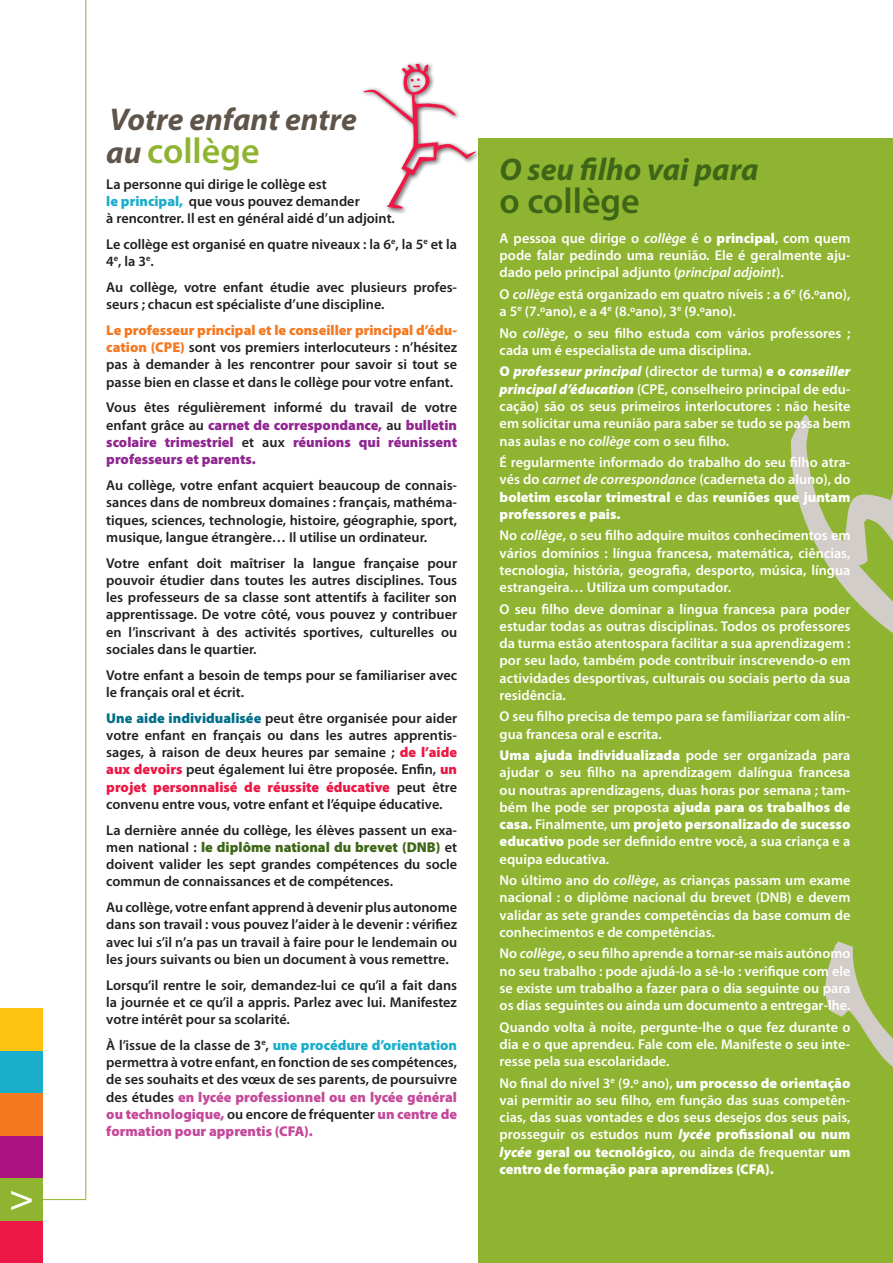
<style>
.page{position:relative;width:893px;height:1263px;background:#fff}
.page>*{position:absolute;margin:0;border:0;box-sizing:border-box;transform-origin:0 0}
.light_c12{font:600 36px "Myriad Pro";color:#8fb431}
.titre{font:600 36px "Myriad Pro";color:#3e6617}
.t1{font:36px "Helvetica";color:#fff}
.light_c12-2{font:italic 700 31.5px "Myriad Pro";color:#5f5449}
.titre-2{font:italic 700 31.5px "Myriad Pro";color:#3e6617}
.titre-3{font:600 14.25px/17.2px "Myriad Pro";color:#fff;text-align:justify}
.t2{font:600 14.25px/17.2px "Myriad Pro";color:#231f20;text-align:justify}
.t3{font:900 14.25px/17.2px "Myriad Pro";color:#90268f;text-align:justify}
.s1{font-weight:400;font-style:normal;font-size:15.75px;color:#fff}
.s2{font-weight:700;font-style:italic;font-size:31.5px;color:#5f5449}
.s3{font-weight:900;color:#1aaecc}
.s4{font-weight:900;color:#f47921}
.s5{font-weight:600;color:#231f20}
.s6{font-weight:900;color:#006e88}
.s7{font-weight:900;color:#ed1845}
.s8{font-weight:900;color:#3e6617}
.s9{font-weight:900;color:#c5499b}
.s10{font-style:italic}
.s11{font-weight:900}
.s12{font-weight:900;font-style:italic}
</style>
<div class="page">
<div style="left:478px;top:138px;width:415px;height:1125px;background:#8fb431"></div>
<svg style="left:791px;top:415px;width:102px;height:652px"></svg>
<hr style="left:85px;top:0;width:1px;height:1199px;background:#8fb431">
<div style="left:0;top:1220px;width:43px;height:43px;background:#ed1845"></div>
<div style="left:0;top:1178px;width:43px;height:42px;background:#8fb431"></div>
<div style="left:0;top:1135px;width:43px;height:43px;background:#ac1281"></div>
<div style="left:0;top:1093px;width:43px;height:42px;background:#f47921"></div>
<div style="left:0;top:1050px;width:43px;height:43px;background:#1aaecc"></div>
<div style="left:0;top:1008px;width:43px;height:42px;background:#fec210"></div>
<hr style="left:43px;top:1199px;width:43px;height:1px;background:#8fb431">
<div style="left:360px;top:61px;width:122px;height:153px;background:#231f20;opacity:.75"></div>
<svg style="left:363px;top:64px;width:114px;height:146px"></svg>
<p class="t1" style="left:11px;top:1170px;width:23px">&gt;</p>
<p class="light_c12-2" style="left:106px;top:99px;width:252px"><span class="s1">.</span>Votre enfant entre</p>
<p class="light_c12" style="left:106px;top:128px;width:155px"><span class="s2">au</span> collège</p>
<p class="t2" style="left:106px;top:175px;width:290px;text-align:left">La personne qui dirige le collège est<br><span class="s3">le principal,</span> que vous pouvez demander<br>à rencontrer. Il est en général aidé d’un adjoint.</p>
<p class="t2" style="left:106px;top:235px;width:352px">Le collège est organisé en quatre niveaux : la 6<sup>e</sup>, la 5<sup>e</sup> et la<br>4<sup>e</sup>, la 3<sup>e</sup>.</p>
<p class="t2" style="left:106px;top:278px;width:352px">Au collège, votre enfant étudie avec plusieurs profes&shy;seurs ; chacun est spécialiste d’une discipline.</p>
<p class="t2" style="left:106px;top:321px;width:352px"><span class="s4">Le professeur principal et le conseiller principal d’édu&shy;cation (CPE)</span> sont vos premiers interlocuteurs : n’hésitez pas à demander à les rencontrer pour savoir si tout se passe bien en classe et dans le collège pour votre enfant.</p>
<p class="t3" style="left:106px;top:398px;width:352px"><span class="s5">Vous êtes régulièrement informé du travail de votre enfant grâce au</span> carnet de correspondance, <span class="s5">au</span> bulletin scolaire trimestriel <span class="s5">et aux</span> réunions qui réunissent professeurs et parents.</p>
<p class="t2" style="left:106px;top:476px;width:352px">Au collège, votre enfant acquiert beaucoup de connais&shy;sances dans de nombreux domaines : français, mathéma&shy;tiques, sciences, technologie, histoire, géographie, sport, musique, langue étrangère… Il utilise un ordinateur.</p>
<p class="t2" style="left:106px;top:554px;width:352px">Votre enfant doit maîtriser la langue française pour pouvoir étudier dans toutes les autres disciplines. Tous les professeurs de sa classe sont attentifs à faciliter son apprentissage. De votre côté, vous pouvez y contribuer en l’inscrivant à des activités sportives, culturelles ou sociales dans le quartier.</p>
<p class="t2" style="left:106px;top:666px;width:352px">Votre enfant a besoin de temps pour se familiariser avec le français oral et écrit.</p>
<p class="t2" style="left:106px;top:709px;width:352px"><span class="s6">Une aide individualisée</span> peut être organisée pour aider votre enfant en français ou dans les autres apprentis&shy;sages, à raison de deux heures par semaine ; <span class="s7">de l’aide aux devoirs</span> peut également lui être proposée. Enfin, <span class="s7">un projet personnalisé de réussite éducative</span> peut être convenu entre vous, votre enfant et l’équipe éducative.</p>
<p class="t2" style="left:106px;top:821px;width:352px">La dernière année du collège, les élèves passent un exa&shy;men national : <span class="s8">le diplôme national du brevet (DNB)</span> et doivent valider les sept grandes compétences du socle commun de connaissances et de compétences.</p>
<p class="t2" style="left:106px;top:898px;width:352px">Au collège, votre enfant apprend à devenir plus autonome dans son travail : vous pouvez l’aider à le devenir : vérifiez avec lui s’il n’a pas un travail à faire pour le lendemain ou les jours suivants ou bien un document à vous remettre.</p>
<p class="t2" style="left:106px;top:976px;width:352px">Lorsqu’il rentre le soir, demandez-lui ce qu’il a fait dans la journée et ce qu’il a appris. Parlez avec lui. Manifestez votre intérêt pour sa scolarité.</p>
<p class="t2" style="left:106px;top:1036px;width:352px">À l’issue de la classe de 3<sup>e</sup>, <span class="s3">une procédure d’orientation </span>permettra à votre enfant, en fonction de ses compétences, de ses souhaits et des vœux de ses parents, de poursuivre des études <span class="s9">en lycée professionnel ou en lycée général ou technologique,</span> ou encore de fréquenter <span class="s9">un centre de formation pour apprentis (CFA).</span></p>
<p class="titre-2" style="left:500px;top:149px;width:260px">O seu filho vai para</p>
<p class="titre" style="left:500px;top:178px;width:142px">o collège</p>
<p class="titre-3" style="left:500px;top:229px;width:352px">A pessoa que dirige o <span class="s10">collège</span> é o <span class="s11">principal</span>, com quem pode falar pedindo uma reunião. Ele é geralmente aju&shy;dado pelo principal adjunto (<span class="s10">principal adjoint</span>).</p>
<p class="titre-3" style="left:500px;top:285px;width:352px">O <span class="s10">collège</span> está organizado em quatro níveis : a 6<sup>e</sup> (6.ºano), a 5<sup>e</sup> (7.ºano), e a 4<sup>e</sup> (8.ºano), 3<sup>e</sup> (9.ºano).</p>
<p class="titre-3" style="left:500px;top:324px;width:352px">No <span class="s10">collège</span>, o seu filho estuda com vários professores ; cada um é especialista de uma disciplina.</p>
<p class="titre-3" style="left:500px;top:363px;width:352px"><span class="s11">O</span> <span class="s12">professeur principal</span> (director de turma) <span class="s11">e o</span> <span class="s12">conseiller principal d’éducation</span> (CPE, conselheiro principal de edu&shy;cação) são os seus primeiros interlocutores : não hesite em solicitar uma reunião para saber se tudo se passa bem nas aulas e no <span class="s10">collège</span> com o seu filho.</p>
<p class="titre-3" style="left:500px;top:453px;width:352px">É regularmente informado do trabalho do seu filho atra&shy;vés do <span class="s10">carnet de correspondance</span> (caderneta do aluno), do <span class="s11">boletim escolar trimestral</span> e das <span class="s11">reuniões que juntam professores e pais.</span></p>
<p class="titre-3" style="left:500px;top:526px;width:352px">No <span class="s10">collège</span>, o seu filho adquire muitos conhecimentos em vários domínios : língua francesa, matemática, ciências, tecnologia, história, geografia, desporto, música, língua estrangeira… Utiliza um computador.</p>
<p class="titre-3" style="left:500px;top:600px;width:352px">O seu filho deve dominar a língua francesa para poder estudar todas as outras disciplinas. Todos os professores da turma estão atentospara facilitar a sua aprendizagem : por seu lado, também pode contribuir inscrevendo-o em actividades desportivas, culturais ou sociais perto da sua residência.</p>
<p class="titre-3" style="left:500px;top:707px;width:352px">O seu filho precisa de tempo para se familiarizar com alín&shy;gua francesa oral e escrita.</p>
<p class="titre-3" style="left:500px;top:746px;width:352px"><span class="s11">Uma ajuda individualizada</span> pode ser organizada para ajudar o seu filho na aprendizagem dalíngua francesa ou noutras aprendizagens, duas horas por semana ; tam&shy;bém lhe pode ser proposta <span class="s11">ajuda para os trabalhos de casa.</span> Finalmente, um <span class="s11">projeto personalizado de sucesso educativo</span> pode ser definido entre você, a sua criança e a equipa educativa.</p>
<p class="titre-3" style="left:500px;top:871px;width:352px">No último ano do <span class="s10">collège</span>, as crianças passam um exame nacional : o diplôme nacional du brevet (DNB) e devem validar as sete grandes competências da base comum de conhecimentos e de competências.</p>
<p class="titre-3" style="left:500px;top:944px;width:352px">No <span class="s10">collège</span>, o seu filho aprende a tornar-se mais autónomo no seu trabalho : pode ajudá-lo a sê-lo : verifique com ele se existe um trabalho a fazer para o dia seguinte ou para os dias seguintes ou ainda um documento a entregar-lhe.</p>
<p class="titre-3" style="left:500px;top:1018px;width:352px">Quando volta à noite, pergunte-lhe o que fez durante o dia e o que aprendeu. Fale com ele. Manifeste o seu inte&shy;resse pela sua escolaridade.</p>
<p class="titre-3" style="left:500px;top:1074px;width:352px">No final do nível 3<sup>e</sup> (9.º ano), <span class="s11">um processo de orientação </span>vai permitir ao seu filho, em função das suas competên&shy;cias, das suas vontades e dos seus desejos dos seus pais, prosseguir os estudos num <span class="s12">lycée</span> <span class="s11">profissional ou num </span><span class="s12">lycée</span> <span class="s11">geral ou tecnológico</span>, ou ainda de frequentar <span class="s11">um centro de formação para aprendizes (CFA).</span></p>
</div>
